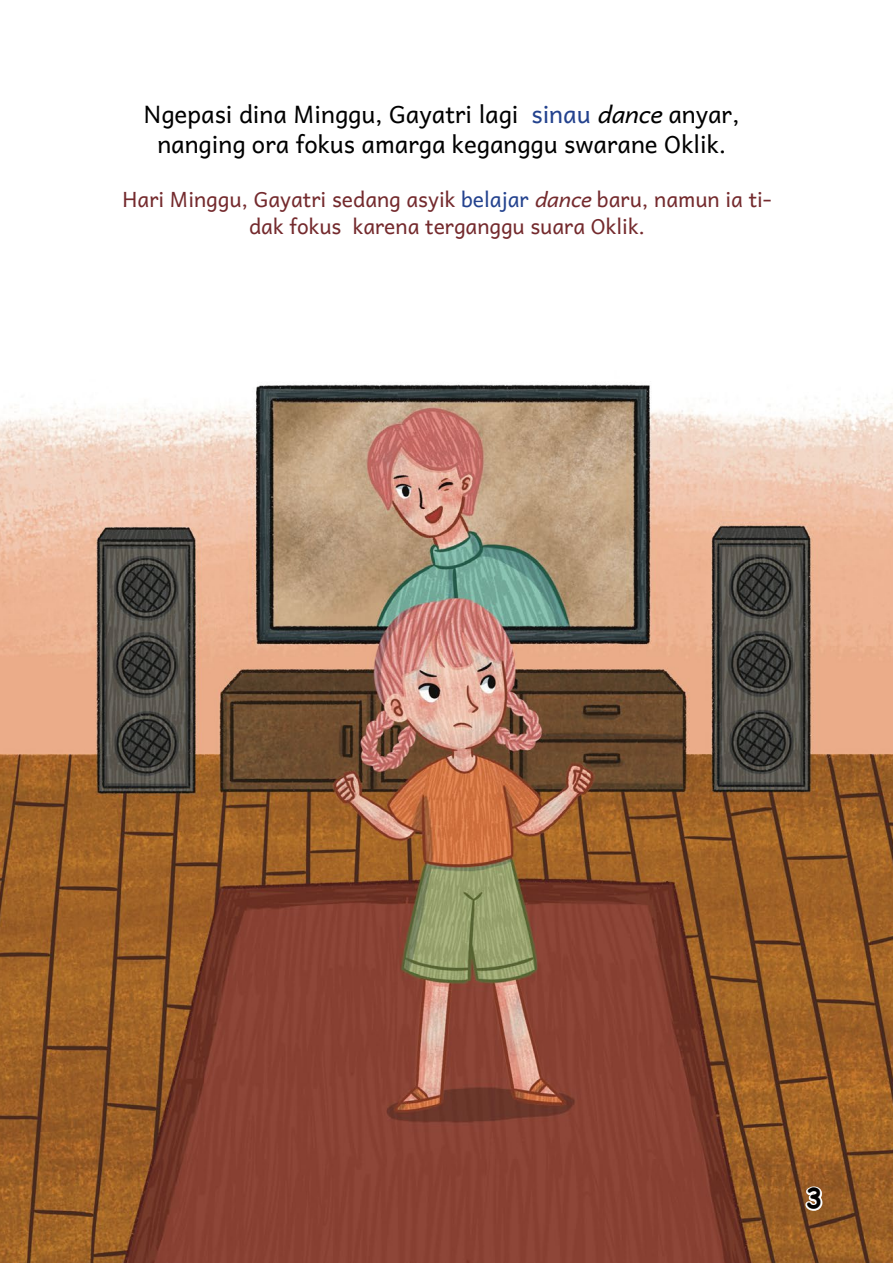
<style>
.page{position:relative;width:893px;height:1263px;background:#fff}
.page>*{position:absolute;margin:0;border:0;box-sizing:border-box;transform-origin:0 0}
.t1{font:700 27px "Comic Sans MS";color:#000}
.t2{font:24px/30px "Andika New Basic";color:#000;text-align:center}
.t3{font:21px/27px "Andika New Basic";color:#742a2d;text-align:center}
.s1{color:#23428e}
.s2{font-style:italic}
</style>
<div class="page">
<img style="left:0;top:384px;width:893px;height:879px">
<svg style="left:802px;top:1184px;width:23px;height:29px"></svg>
<p class="t2" style="left:144px;top:96px;width:597px">Ngepasi dina Minggu, Gayatri lagi <span class="s1">sinau</span> <span class="s2">dance</span> anyar, nanging ora fokus amarga keganggu swarane Oklik.</p>
<p class="t3" style="left:122px;top:183px;width:651px">Hari Minggu, Gayatri sedang asyik <span class="s1">belajar</span> <span class="s2">dance</span> baru, namun ia ti&shy;dak fokus karena terganggu suara Oklik.</p>
<p class="t1" style="left:806px;top:1178px;width:18px">3</p>
</div>
